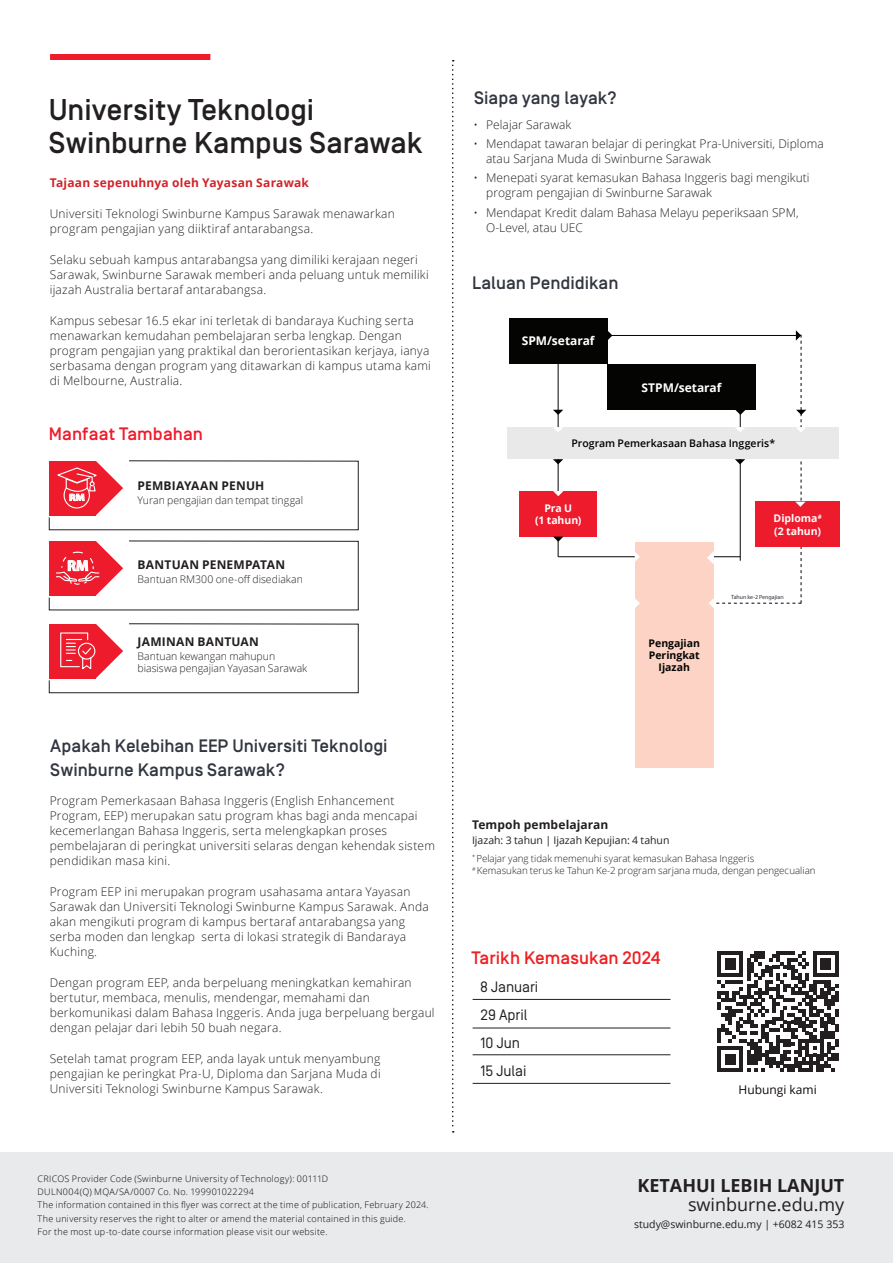
<style>
.page{position:relative;width:893px;height:1263px;background:#fff}
.page>*{position:absolute;margin:0;border:0;box-sizing:border-box;transform-origin:0 0}
.t1{font:500 30px/33px "Simplon Norm";color:#231f20}
.t2{font:500 18px/24.8px "Simplon Norm";color:#323640}
.t3{font:500 18px "Simplon Norm";color:#ee2123}
.t4{font:700 18px "Open Sans";color:#231f20}
.t5{font:18px "Open Sans";color:#231f20}
.t6{font:500 18px "Simplon Norm";letter-spacing:.005em;color:#ee1b2c}
.t7{font:15px/27.8px "Simplon Norm";letter-spacing:-.005em;color:#231f20}
.t8{font:700 15px "Myriad Pro";color:#fff}
.t9{font:300 12px/15px "Open Sans";letter-spacing:.02em;color:#231f20}
.t10{font:700 12px "Open Sans";letter-spacing:.015em;color:#231f20}
.t11{font:700 12px "Open Sans";letter-spacing:.015em;color:#d1232a}
.t12{font:700 12px "Open Sans";color:#fff}
.t13{font:12px "Open Sans";color:#110a0c}
.t14{font:300 10.5px/12px "Open Sans";color:#231f20}
.t15{font:10.5px "Open Sans";color:#231f20}
.t16{font:600 10.5px "Open Sans";color:#000}
.t17{font:700 10.5px/12.6px "Open Sans";letter-spacing:-.005em;color:#fff;text-align:center}
.t18{font:700 10.5px/12px "Open Sans";letter-spacing:-.005em;color:#040503;text-align:center}
.t19{font:300 9.75px/12px "Open Sans";color:#231f20}
.t20{font:700 9.6px "Myriad Pro";color:#fff;scale:1.14 1}
.t21{font:300 9px/13.2px "Open Sans";letter-spacing:.03em;color:#040503}
.t22{font:6px "Myriad Pro";letter-spacing:-.005em;color:#323640}
</style>
<div class="page">
<div style="left:50px;top:54px;width:160px;height:6px;background:#ee1b2c"></div>
<hr style="left:473px;top:999px;width:197px;height:1px;background:#231f20">
<hr style="left:473px;top:1054px;width:197px;height:1px;background:#231f20">
<hr style="left:473px;top:1028px;width:197px;height:1px;background:#231f20">
<hr style="left:473px;top:1083px;width:197px;height:1px;background:#231f20">
<svg style="left:49px;top:460px;width:310px;height:70px"></svg>
<svg style="left:49px;top:540px;width:310px;height:71px"></svg>
<svg style="left:49px;top:623px;width:310px;height:70px"></svg>
<svg style="left:452px;top:60px;width:2px;height:1072px"></svg>
<svg style="left:718px;top:951px;width:120px;height:121px"></svg>
<hr style="left:558px;top:361px;width:1px;height:196px;background:#040503">
<hr style="left:558px;top:556px;width:182px;height:1px;background:#040503">
<hr style="left:575px;top:335px;width:226px;height:1px;background:#040503">
<div style="left:509px;top:318px;width:98px;height:45px;background:#040503"></div>
<div style="left:519px;top:491px;width:78px;height:46px;background:#ee1b2c"></div>
<div style="left:755px;top:502px;width:85px;height:45px;background:#ee1b2c"></div>
<div style="left:607px;top:364px;width:148px;height:46px;background:#040503"></div>
<div style="left:508px;top:427px;width:331px;height:32px;background:#e9e9e9"></div>
<svg style="left:553px;top:459px;width:10px;height:5px"></svg>
<svg style="left:553px;top:537px;width:10px;height:5px"></svg>
<svg style="left:553px;top:491px;width:10px;height:5px"></svg>
<div style="left:635px;top:542px;width:79px;height:226px;background:#fcd3c4"></div>
<svg style="left:635px;top:598px;width:5px;height:10px"></svg>
<svg style="left:635px;top:552px;width:5px;height:10px"></svg>
<svg style="left:553px;top:427px;width:10px;height:5px"></svg>
<svg style="left:553px;top:410px;width:10px;height:5px"></svg>
<svg style="left:607px;top:330px;width:5px;height:11px"></svg>
<svg style="left:707px;top:330px;width:99px;height:278px"></svg>
<div style="left:0;top:1152px;width:893px;height:111px;background:#e9eaeb"></div>
<h1 class="t1" style="left:49px;top:94px;width:375px">University Teknologi<br>Swinburne Kampus Sarawak</h1>
<p class="t11" style="left:50px;top:174px;width:261px">Tajaan sepenuhnya oleh Yayasan Sarawak</p>
<p class="t9" style="left:50px;top:205px;width:347px">Universiti Teknologi Swinburne Kampus Sarawak menawarkan program pengajian yang diiktiraf antarabangsa.</p>
<p class="t9" style="left:50px;top:251px;width:381px">Selaku sebuah kampus antarabangsa yang dimiliki kerajaan negeri<br>Sarawak, Swinburne Sarawak memberi anda peluang untuk memiliki ijazah Australia bertaraf antarabangsa.</p>
<p class="t9" style="left:50px;top:312px;width:383px">Kampus sebesar 16.5 ekar ini terletak di bandaraya Kuching serta menawarkan kemudahan pembelajaran serba lengkap. Dengan program pengajian yang praktikal dan berorientasikan kerjaya, ianya serbasama dengan program yang ditawarkan di kampus utama kami di Melbourne, Australia.</p>
<h2 class="t6" style="left:49px;top:424px;width:156px">Manfaat Tambahan</h2>
<p class="t20" style="left:69px;top:491px;width:15px">RM</p>
<p class="t8" style="left:67px;top:556px;width:23px">RM</p>
<p class="t10" style="left:138px;top:477px;width:128px">PEMBIAYAAN PENUH</p>
<p class="t14" style="left:138px;top:494px;width:167px">Yuran pengajian dan tempat tinggal</p>
<p class="t10" style="left:138px;top:556px;width:149px">BANTUAN PENEMPATAN</p>
<p class="t14" style="left:138px;top:573px;width:167px">Bantuan RM300 one-off disediakan</p>
<p class="t10" style="left:138px;top:633px;width:123px">JAMINAN BANTUAN</p>
<p class="t14" style="left:138px;top:650px;width:171px">Bantuan kewangan mahupun biasiswa pengajian Yayasan Sarawak</p>
<h2 class="t2" style="left:50px;top:734px;width:339px">Apakah Kelebihan EEP Universiti Teknologi<br>Swinburne Kampus Sarawak?</h2>
<p class="t9" style="left:50px;top:793px;width:387px">Program Pemerkasaan Bahasa Inggeris (English Enhancement Program, EEP) merupakan satu program khas bagi anda mencapai kecemerlangan Bahasa Inggeris, serta melengkapkan proses pembelajaran di peringkat universiti selaras dengan kehendak sistem pendidikan masa kini.</p>
<p class="t9" style="left:50px;top:884px;width:381px">Program EEP ini merupakan program usahasama antara Yayasan Sarawak dan Universiti Teknologi Swinburne Kampus Sarawak. Anda akan mengikuti program di kampus bertaraf antarabangsa yang serba moden dan lengkap serta di lokasi strategik di Bandaraya Kuching.</p>
<p class="t9" style="left:50px;top:975px;width:386px">Dengan program EEP, anda berpeluang meningkatkan kemahiran bertutur, membaca, menulis, mendengar, memahami dan berkomunikasi dalam Bahasa Inggeris. Anda juga berpeluang bergaul dengan pelajar dari lebih 50 buah negara.</p>
<p class="t9" style="left:50px;top:1051px;width:332px;text-align:justify">Setelah tamat program EEP, anda layak untuk menyambung pengajian ke peringkat Pra-U, Diploma dan Sarjana Muda di Universiti Teknologi Swinburne Kampus Sarawak.</p>
<p class="t21" style="left:38px;top:1172px;width:393px">CRICOS Provider Code (Swinburne University of Technology): 00111D<br>DULN004(Q) MQA/SA/0007 Co. No. 199901022294<br>The information contained in this flyer was correct at the time of publication, February 2024.<br>The university reserves the right to alter or amend the material contained in this guide.<br>For the most up-to-date course information please visit our website.</p>
<h2 class="t2" style="left:474px;top:86px;width:144px">Siapa yang layak?</h2>
<p class="t9" style="left:473px;top:117px;width:99px">• Pelajar Sarawak</p>
<p class="t9" style="left:486px;top:136px;width:339px;text-indent:-13px">• Mendapat tawaran belajar di peringkat Pra-Universiti, Diploma atau Sarjana Muda di Swinburne Sarawak</p>
<p class="t9" style="left:486px;top:170px;width:325px;text-indent:-13px">• Menepati syarat kemasukan Bahasa Inggeris bagi mengikuti program pengajian di Swinburne Sarawak</p>
<p class="t9" style="left:486px;top:204px;width:314px;text-indent:-13px">• Mendapat Kredit dalam Bahasa Melayu peperiksaan SPM,<br>O-Level, atau UEC</p>
<h2 class="t2" style="left:472px;top:271px;width:148px">Laluan Pendidikan</h2>
<p class="t12" style="left:522px;top:332px;width:74px">SPM/setaraf</p>
<p class="t12" style="left:641px;top:379px;width:81px">STPM/setaraf</p>
<p class="t16" style="left:571px;top:436px;width:205px">Program Pemerkasaan Bahasa Inggeris*</p>
<p class="t17" style="left:535px;top:501px;width:48px">Pra U<br>(1 tahun)</p>
<p class="t17" style="left:774px;top:512px;width:50px;text-align:left">Diploma<sup># </sup>(2 tahun)</p>
<p class="t18" style="left:649px;top:637px;width:53px">Pengajian<br>Peringkat<br>Ijazah</p>
<p class="t22" style="left:731px;top:593px;width:54px">Tahun ke-2 Pengajian</p>
<p class="t10" style="left:472px;top:816px;width:138px">Tempoh pembelajaran</p>
<p class="t15" style="left:472px;top:833px;width:199px">Ijazah: 3 tahun | Ijazah Kepujian: 4 tahun</p>
<p class="t19" style="left:472px;top:852px;width:345px"><sup>*</sup> Pelajar yang tidak memenuhi syarat kemasukan Bahasa Inggeris<br><sup>#</sup> Kemasukan terus ke Tahun Ke-2 program sarjana muda, dengan pengecualian</p>
<h2 class="t3" style="left:472px;top:948px;width:190px">Tarikh Kemasukan 2024</h2>
<p class="t7" style="left:480px;top:973px;width:60px">8 Januari<br>29 April<br>10 Jun<br>15 Julai</p>
<p class="t13" style="left:738px;top:1081px;width:80px">Hubungi kami</p>
<h2 class="t4" style="left:637px;top:1172px;width:208px">KETAHUI LEBIH LANJUT</h2>
<h2 class="t5" style="left:688px;top:1192px;width:158px">swinburne.edu.my</h2>
<p class="t15" style="left:634px;top:1216px;width:212px">study@swinburne.edu.my | +6082 415 353</p>
</div>
